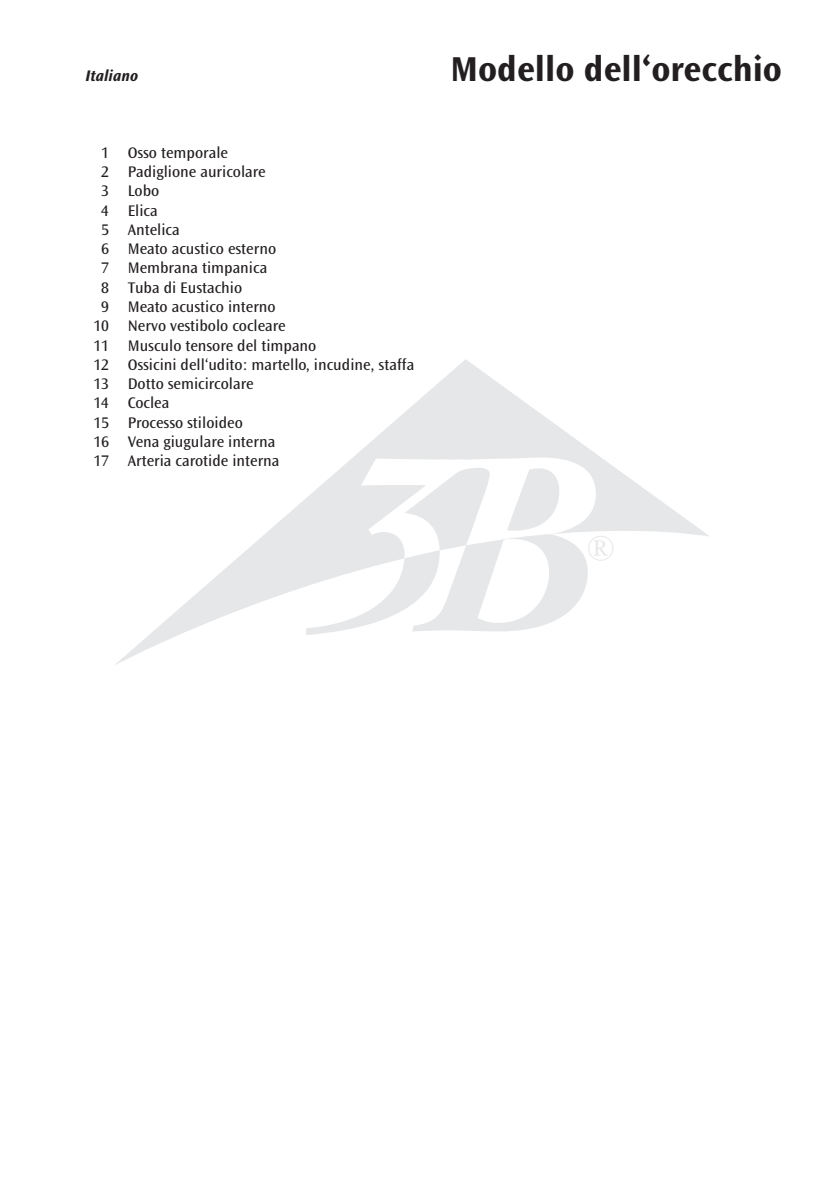
<style>
.page{position:relative;width:836px;height:1191px;background:#fff}
.page>*{position:absolute;margin:0;border:0;box-sizing:border-box;transform-origin:0 0}
.t1{font:36.2px "Perpetua";color:#e6e7e9}
.t2{font:700 36px "Ocean Sans";color:#231f20}
.t3{font:16px "Ocean Sans";color:#231f20}
.t4{font:italic 700 16px "Ocean Sans";color:#231f20}
</style>
<div class="page">
<svg style="left:115px;top:359px;width:594px;height:306px"></svg>
<svg style="left:306px;top:457px;width:289px;height:178px"></svg>
<p class="t4" style="left:85px;top:66px;width:54px">Italiano</p>
<p class="t3" style="left:101px;top:144px;width:128px">1 Osso temporale</p>
<p class="t3" style="left:101px;top:163px;width:166px">2 Padiglione auricolare</p>
<p class="t3" style="left:101px;top:182px;width:60px">3 Lobo</p>
<p class="t3" style="left:101px;top:201px;width:58px">4 Elica</p>
<p class="t3" style="left:101px;top:221px;width:80px">5 Antelica</p>
<p class="t3" style="left:101px;top:240px;width:176px">6 Meato acustico esterno</p>
<p class="t3" style="left:101px;top:259px;width:167px">7 Membrana timpanica</p>
<p class="t3" style="left:101px;top:278px;width:142px">8 Tuba di Eustachio</p>
<p class="t3" style="left:101px;top:298px;width:176px">9 Meato acustico interno</p>
<p class="t3" style="left:93px;top:317px;width:194px">10 Nervo vestibolo cocleare</p>
<p class="t3" style="left:93px;top:336px;width:224px">11 Musculo tensore del timpano</p>
<p class="t3" style="left:93px;top:356px;width:322px">12 Ossicini dell‘udito: martello, incudine, staffa</p>
<p class="t3" style="left:93px;top:375px;width:162px">13 Dotto semicircolare</p>
<p class="t3" style="left:93px;top:394px;width:77px">14 Coclea</p>
<p class="t3" style="left:93px;top:413px;width:151px">15 Processo stiloideo</p>
<p class="t3" style="left:93px;top:433px;width:183px">16 Vena giugulare interna</p>
<p class="t3" style="left:93px;top:452px;width:187px">17 Arteria carotide interna</p>
<h2 class="t2" style="left:450px;top:49px;width:333px">Modello dell‘orecchio</h2>
<h1 class="t1" style="left:586px;top:530px;width:29px">®</h1>
</div>
